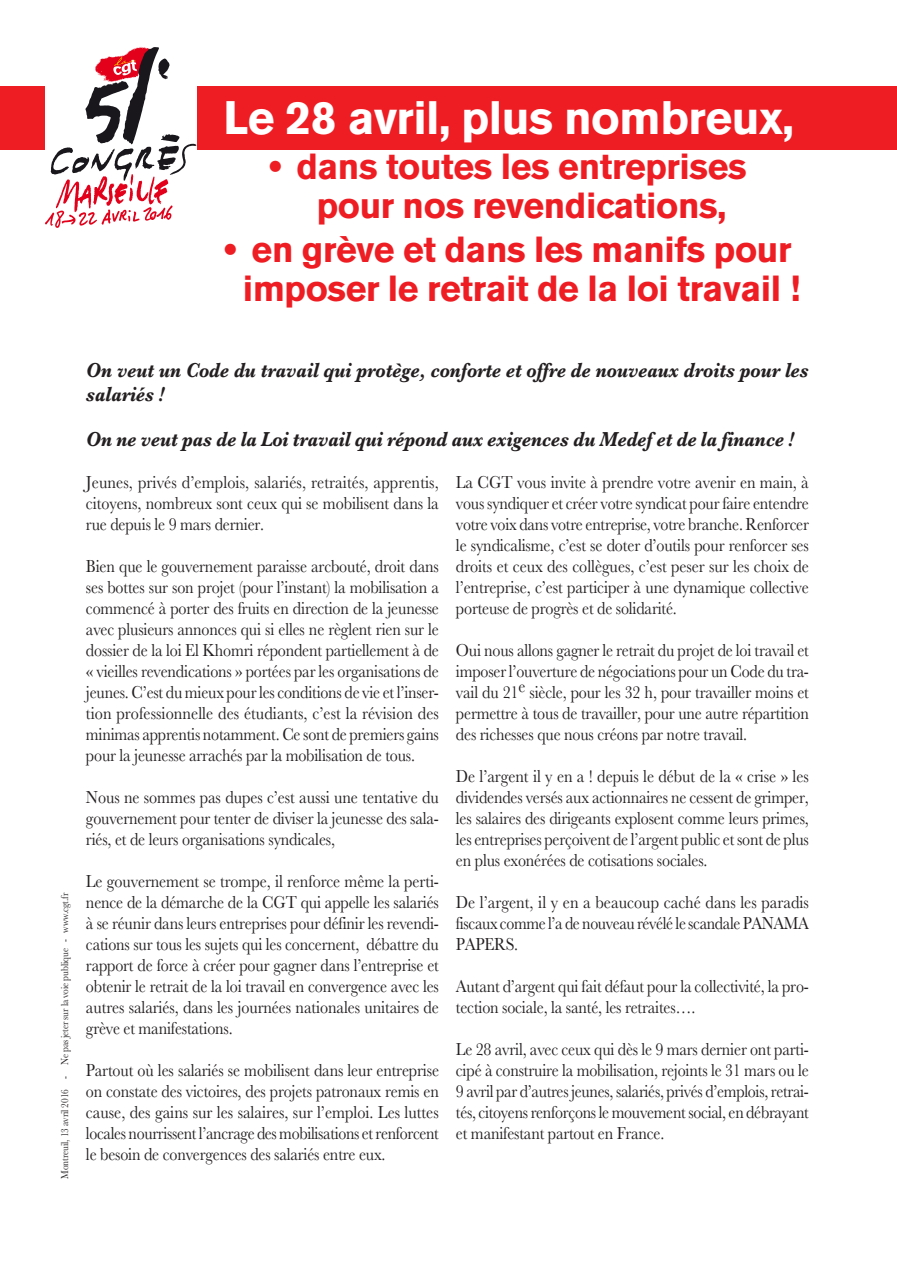
<style>
.page{position:relative;width:897px;height:1264px;background:#fff}
.page>*{position:absolute;margin:0;border:0;box-sizing:border-box;transform-origin:0 0}
.Titre{font:700 46.5px "Akzidenz Grotesk BE";letter-spacing:-.01em;color:#fff}
.t1{font:700 36px/39px "Akzidenz Grotesk BE";letter-spacing:-.01em;color:#ee1d23}
.chapo{font:italic 700 21px/24px "Baskerville";letter-spacing:-.01em;color:#231f20;scale:.89 1}
.texte{font:18px/21px "Baskerville";letter-spacing:-.01em;color:#231f20;text-align:justify;scale:.89 1}
.texte-2{font:18px/21px "Baskerville";letter-spacing:-.01em;color:#231f20;text-align:justify;scale:.9 1}
.texte-3{font:10.5px "Baskerville";letter-spacing:-.01em;color:#231f20;scale:.89 1}
</style>
<div class="page">
<div style="left:0;top:86px;width:897px;height:64px;background:#ee1d23"></div>
<svg style="left:45px;top:47px;width:152px;height:181px"></svg>
<p class="Titre" style="left:223px;top:91px;width:572px">Le 28 avril, plus nombreux,</p>
<p class="t1" style="left:317px;top:148px;width:431px;text-indent:-47px">• dans toutes les entreprises pour nos revendications,</p>
<p class="t1" style="left:225px;top:230px;width:577px;text-align:center">• en grève et dans les manifs pour imposer le retrait de la loi travail !</p>
<p class="texte-3" style="left:58px;top:1179px;width:323px;rotate:-90deg">Montreuil, 13 avril 2016 - Ne pas jeter sur la voie publique - www.cgt.fr</p>
<p class="chapo" style="left:86px;top:358px;width:813px">On veut un Code du travail qui protège, conforte et offre de nouveaux droits pour les salariés !</p>
<p class="chapo" style="left:86px;top:427px;width:797px">On ne veut pas de la Loi travail qui répond aux exigences du Medef et de la finance !</p>
<p class="texte-2" style="left:86px;top:472px;width:394px">Jeunes, privés d’emplois, salariés, retraités, apprentis, citoyens, nombreux sont ceux qui se mobilisent dans la rue depuis le 9 mars dernier.</p>
<p class="texte" style="left:86px;top:556px;width:398px">Bien que le gouvernement paraisse arcbouté, droit dans ses bottes sur son projet (pour l’instant) la mobilisation a commencé à porter des fruits en direction de la jeunesse avec plusieurs annonces qui si elles ne règlent rien sur le dossier de la loi El Khomri répondent partiellement à de « vieilles revendications » portées par les organisations de jeunes. C’est du mieux pour les conditions de vie et l’inser&shy;tion professionnelle des étudiants, c’est la révision des minimas apprentis notamment. Ce sont de premiers gains pour la jeunesse arrachés par la mobilisation de tous.</p>
<p class="texte-2" style="left:86px;top:787px;width:394px">Nous ne sommes pas dupes c’est aussi une tentative du gouvernement pour tenter de diviser la jeunesse des sala&shy;riés, et de leurs organisations syndicales,</p>
<p class="texte-2" style="left:86px;top:871px;width:394px">Le gouvernement se trompe, il renforce même la perti&shy;nence de la démarche de la CGT qui appelle les salariés à se réunir dans leurs entreprises pour définir les revendi&shy;cations sur tous les sujets qui les concernent, débattre du rapport de force à créer pour gagner dans l’entreprise et obtenir le retrait de la loi travail en convergence avec les autres salariés, dans les journées nationales unitaires de grève et manifestations.</p>
<p class="texte" style="left:86px;top:1060px;width:398px">Partout où les salariés se mobilisent dans leur entreprise on constate des victoires, des projets patronaux remis en cause, des gains sur les salaires, sur l’emploi. Les luttes locales nourrissent l’ancrage des mobilisations et renforcent le besoin de convergences des salariés entre eux.</p>
<p class="texte-2" style="left:456px;top:472px;width:394px">La CGT vous invite à prendre votre avenir en main, à vous syndiquer et créer votre syndicat pour faire entendre votre voix dans votre entreprise, votre branche. Renforcer le syndicalisme, c’est se doter d’outils pour renforcer ses droits et ceux des collègues, c’est peser sur les choix de l’entreprise, c’est participer à une dynamique collective porteuse de progrès et de solidarité.</p>
<p class="texte" style="left:456px;top:640px;width:398px">Oui nous allons gagner le retrait du projet de loi travail et imposer l’ouverture de négociations pour un Code du tra&shy;vail du 21e siècle, pour les 32 h, pour travailler moins et permettre à tous de travailler, pour une autre répartition des richesses que nous créons par notre travail.</p>
<p class="texte-2" style="left:456px;top:766px;width:394px">De l’argent il y en a ! depuis le début de la « crise » les dividendes versés aux actionnaires ne cessent de grimper, les salaires des dirigeants explosent comme leurs primes, les entreprises perçoivent de l’argent public et sont de plus en plus exonérées de cotisations sociales.</p>
<p class="texte-2" style="left:456px;top:892px;width:394px">De l’argent, il y en a beaucoup caché dans les paradis fiscaux comme l’a de nouveau révélé le scandale PANAMA PAPERS.</p>
<p class="texte" style="left:456px;top:976px;width:398px">Autant d’argent qui fait défaut pour la collectivité, la pro&shy;tection sociale, la santé, les retraites….</p>
<p class="texte" style="left:456px;top:1039px;width:398px">Le 28 avril, avec ceux qui dès le 9 mars dernier ont parti&shy;cipé à construire la mobilisation, rejoints le 31 mars ou le 9 avril par d’autres jeunes, salariés, privés d’emplois, retrai&shy;tés, citoyens renforçons le mouvement social, en débrayant et manifestant partout en France.</p>
</div>
